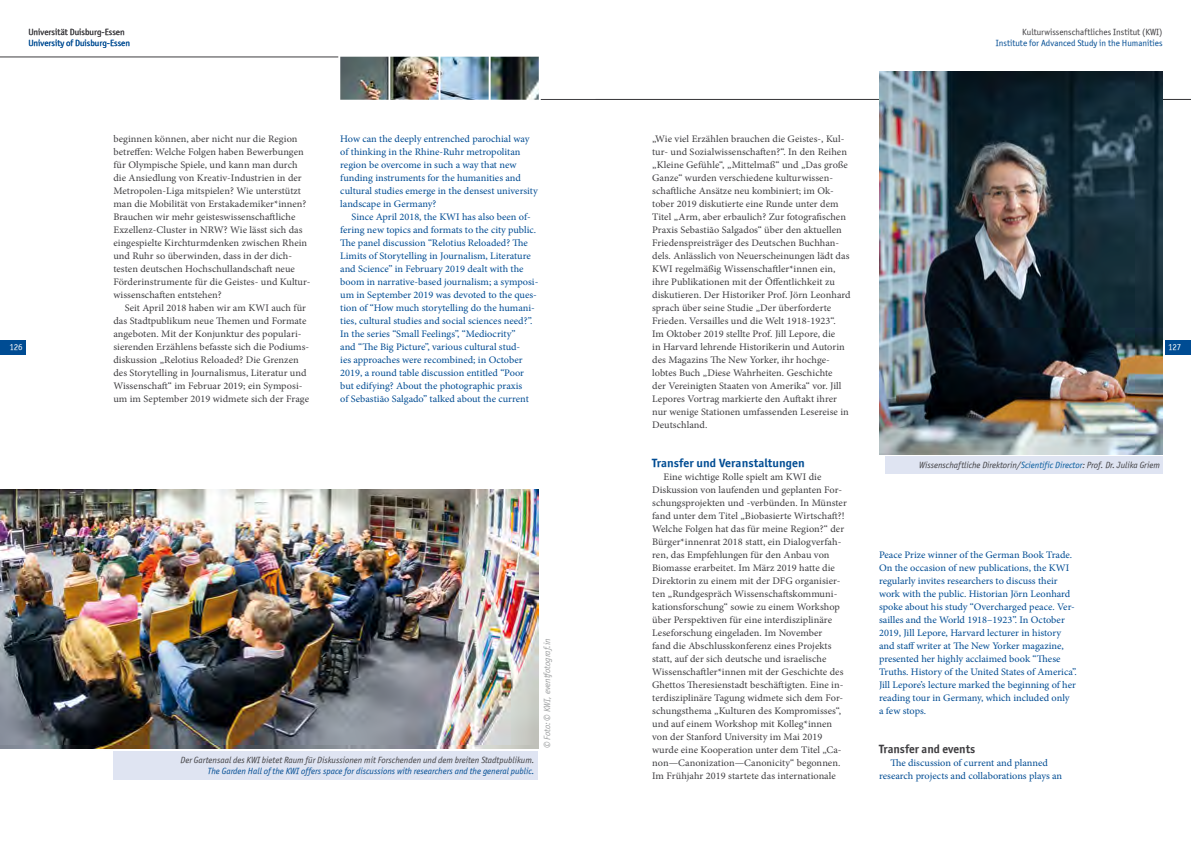
<style>
.page{position:relative;width:1191px;height:842px;background:#fff}
.page>*{position:absolute;margin:0;border:0;box-sizing:border-box;transform-origin:0 0}
.t1{font:12px "Officina Sans ITCTT Bold";letter-spacing:.005em;color:#004c93}
.t2{font:12px "Officina Sans ITCTT Bold";color:#3e3d40}
.t3{font:10px/13px "Minion Pro";letter-spacing:.005em;color:#3e3d40}
.t4{font:10px/13px "Minion Pro";color:#004c93}
.t5{font:italic 9px "Officina Sans ITCTT Book";color:#3e3d40}
.t6{font:italic 9px "Officina Sans ITCTT Book";color:#004c93}
.t7{font:9px "Officina Sans ITCTT Book";color:#004c93}
.t8{font:9px "Officina Sans ITCTT Book";color:#3e3d40}
.t9{font:italic 9px "Officina Sans ITCTT Book";color:#9c9e9f}
.t10{font:9px "Officina Sans ITCTT Book";letter-spacing:-.02em;color:#fff}
.s1{color:#00589b}
</style>
<div class="page">
<div style="left:1164px;top:340px;width:27px;height:14px;background:#004c93"></div>
<div style="left:0;top:340px;width:26px;height:14px;background:#004c93"></div>
<hr style="left:0;top:57px;width:338px;height:1px;background:#3e3d40">
<hr style="left:541px;top:99px;width:650px;height:1px;background:#3e3d40">
<div style="left:113px;top:751px;width:425px;height:29px;background:#dfe4f2"></div>
<img style="left:879px;top:72px;width:283px;height:382px">
<div style="left:884px;top:456px;width:278px;height:17px;background:#dfe4f2"></div>
<img style="left:0;top:489px;width:538px;height:259px">
<img style="left:340px;top:57px;width:199px;height:43px">
<p class="t8" style="left:28px;top:27px;width:98px">Universität Duisburg-Essen</p>
<p class="t7" style="left:28px;top:38px;width:103px">University of Duisburg-Essen</p>
<p class="t8" style="left:1022px;top:27px;width:142px">Kulturwissenschaftliches Institut (KWI)</p>
<p class="t7" style="left:995px;top:38px;width:168px">Institute for Advanced Study in the Humanities</p>
<p class="t3" style="left:113px;top:132px;width:198px">beginnen können, aber nicht nur die Region betreffen: Welche Folgen haben Bewerbungen für Olympische Spiele, und kann man durch die Ansiedlung von Kreativ-Industrien in der Metropolen-Liga mitspielen? Wie unterstützt man die Mobilität von Erstakademiker*innen?<br>Brauchen wir mehr geisteswissenschaftliche Exzellenz-Cluster in NRW? Wie lässt sich das eingespielte Kirchturmdenken zwischen Rhein und Ruhr so überwinden, dass in der dich&shy;testen deutschen Hochschullandschaft neue Förderinstrumente für die Geistes- und Kultur&shy;wissenschaften entstehen?</p>
<p class="t3" style="left:113px;top:301px;width:197px;text-indent:11px">Seit April 2018 haben wir am KWI auch für das Stadtpublikum neue Themen und Formate angeboten. Mit der Konjunktur des populari&shy;sierenden Erzählens befasste sich die Podiums&shy;diskussion „Relotius Reloaded? Die Grenzen des Storytelling in Journalismus, Literatur und Wissenschaft“ im Februar 2019; ein Symposi&shy;um im September 2019 widmete sich der Frage</p>
<p class="t4" style="left:340px;top:132px;width:199px">How can the deeply entrenched parochial way of thinking in the Rhine-Ruhr metropolitan region be overcome in such a way that new funding instruments for the humanities and cultural studies emerge in the densest university landscape in Germany?</p>
<p class="t4" style="left:340px;top:210px;width:200px;text-indent:11px">Since April 2018, the KWI has also been of&shy;fering new topics and formats to the city public.<br>The panel discussion “Relotius Reloaded? The Limits of Storytelling in Journalism, Literature and Science” in February 2019 dealt with the boom in narrative-based journalism; a symposi&shy;um in September 2019 was devoted to the ques&shy;tion of “How much storytelling do the humani&shy;ties, cultural studies and social sciences need?”.<br>In the series “Small Feelings”, “Mediocrity”<br>and “The Big Picture”, various cultural stud-<br>ies approaches were recombined; in October 2019, a round table discussion entitled “Poor but edifying? About the photographic praxis<br>of Sebastiāo Salgado” talked about the current</p>
<p class="t3" style="left:652px;top:132px;width:200px">„Wie viel Erzählen brauchen die Geistes-, Kul&shy;tur- und Sozialwissenschaften?“. In den Reihen „Kleine Gefühle“, „Mittelmaß“ und „Das große Ganze“ wurden verschiedene kulturwissen&shy;schaftliche Ansätze neu kombiniert; im Ok&shy;tober 2019 diskutierte eine Runde unter dem Titel „Arm, aber erbaulich? Zur fotografischen Praxis Sebastiāo Salgados“ über den aktuellen Friedenspreisträger des Deutschen Buchhan&shy;dels. Anlässlich von Neuerscheinungen lädt das KWI regelmäßig Wissenschaftler*innen ein, ihre Publikationen mit der Öffentlichkeit zu diskutieren. Der Historiker Prof. Jörn Leonhard sprach über seine Studie „Der überforderte Frieden. Versailles und die Welt 1918-1923“.<br>Im Oktober 2019 stellte Prof. Jill Lepore, die<br>in Harvard lehrende Historikerin und Autorin des Magazins The New Yorker, ihr hochge&shy;lobtes Buch „Diese Wahrheiten. Geschichte<br>der Vereinigten Staaten von Amerika“ vor. Jill Lepores Vortrag markierte den Auftakt ihrer nur wenige Stationen umfassenden Lesereise in Deutschland.</p>
<p class="t1" style="left:652px;top:455px;width:154px">Transfer und Veranstaltungen</p>
<p class="t3" style="left:652px;top:470px;width:196px;text-indent:11px">Eine wichtige Rolle spielt am KWI die Diskussion von laufenden und geplanten For&shy;schungsprojekten und -verbünden. In Münster fand unter dem Titel „Biobasierte Wirtschaft?!<br>Welche Folgen hat das für meine Region?“ der Bürger*innenrat 2018 statt, ein Dialogverfah&shy;ren, das Empfehlungen für den Anbau von Biomasse erarbeitet. Im März 2019 hatte die Direktorin zu einem mit der DFG organisier&shy;ten „Rundgespräch Wissenschaftskommuni&shy;kationsforschung“ sowie zu einem Workshop über Perspektiven für eine interdisziplinäre Leseforschung eingeladen. Im November<br>fand die Abschlusskonferenz eines Projekts statt, auf der sich deutsche und israelische Wissenschaftler*innen mit der Geschichte des Ghettos Theresienstadt beschäftigten. Eine in&shy;terdisziplinäre Tagung widmete sich dem For&shy;schungsthema „Kulturen des Kompromisses“, und auf einem Workshop mit Kolleg*innen von der Stanford University im Mai 2019 wurde eine Kooperation unter dem Titel „Ca&shy;non—Canonization—Canonicity“ begonnen.<br>Im Frühjahr 2019 startete das internationale</p>
<p class="t10" style="left:9px;top:342px;width:15px">126</p>
<p class="t10" style="left:1168px;top:342px;width:15px">127</p>
<p class="t5" style="left:919px;top:460px;width:242px">Wissenschaftliche Direktorin/<span class="s1">Scientific Director</span>: Prof. Dr. Julika Griem</p>
<p class="t4" style="left:879px;top:548px;width:199px">Peace Prize winner of the German Book Trade.<br>On the occasion of new publications, the KWI regularly invites researchers to discuss their work with the public. Historian Jörn Leonhard spoke about his study “Overcharged peace. Ver&shy;sailles and the World 1918–1923”. In October 2019, Jill Lepore, Harvard lecturer in history and staff writer at The New Yorker magazine, presented her highly acclaimed book “These Truths. History of the United States of America”.<br>Jill Lepore’s lecture marked the beginning of her reading tour in Germany, which included only<br>a few stops.</p>
<p class="t2" style="left:879px;top:741px;width:98px">Transfer and events</p>
<p class="t4" style="left:879px;top:756px;width:185px;text-align:center">The discussion of current and planned research projects and collaborations plays an</p>
<p class="t9" style="left:542px;top:748px;width:112px;rotate:-90deg">© Foto: © KWI, eventfotograf.in</p>
<p class="t5" style="left:181px;top:755px;width:355px">Der Gartensaal des KWI bietet Raum für Diskussionen mit Forschenden und dem breiten Stadtpublikum.</p>
<p class="t6" style="left:208px;top:766px;width:328px">The Garden Hall of the KWI offers space for discussions with researchers and the general public.</p>
</div>
